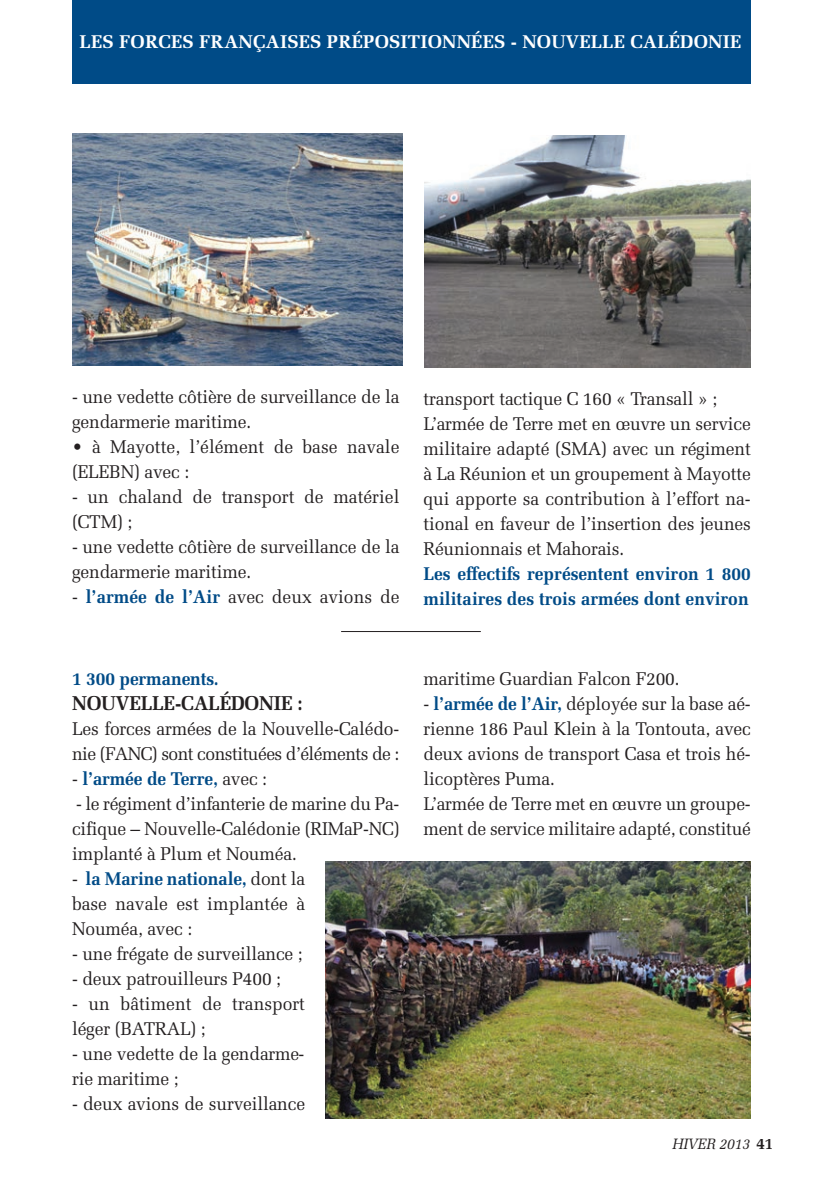
<style>
.page{position:relative;width:823px;height:1191px;background:#fff}
.page>*{position:absolute;margin:0;border:0;box-sizing:border-box;transform-origin:0 0}
.t1{font:700 20px "Melior";letter-spacing:-.01em;color:#231f20;scale:.95 1}
.t2{font:18.4px/25px "Melior";letter-spacing:-.01em;color:#231f20;scale:.95 1}
.t3{font:700 18.4px/25px "Melior";color:#004b87;scale:.95 1}
.t4{font:700 18.4px "Melior";letter-spacing:.01em;color:#fff}
.t5{font:italic 15px "Melior";letter-spacing:-.015em;color:#231f20;scale:.95 1}
.s1{font-weight:700;color:#004b87}
.s2{font-weight:400;color:#231f20}
.s3{font-weight:700;font-style:normal;font-size:16px}
</style>
<div class="page">
<div style="left:72px;top:0;width:678px;height:84px;background:#004b87"></div>
<img style="left:72px;top:133px;width:330px;height:232px">
<img style="left:424px;top:135px;width:326px;height:232px">
<hr style="left:341px;top:631px;width:139px;height:1px;background:#231f20">
<img style="left:325px;top:862px;width:425px;height:257px">
<p class="t4" style="left:80px;top:31px;width:662px">LES FORCES FRANÇAISES PRÉPOSITIONNÉES - NOUVELLE CALÉDONIE</p>
<p class="t2" style="left:72px;top:384px;width:346px">- une vedette côtière de surveillance de la gendarmerie maritime.</p>
<p class="t2" style="left:72px;top:434px;width:346px">• à Mayotte, l’élément de base navale (ELEBN) avec :</p>
<p class="t2" style="left:72px;top:484px;width:346px">- un chaland de transport de matériel (CTM) ;</p>
<p class="t2" style="left:72px;top:534px;width:346px">- une vedette côtière de surveillance de la gendarmerie maritime.</p>
<p class="t2" style="left:72px;top:584px;width:346px">- <span class="s1">l’armée de l’Air</span> avec deux avions de</p>
<p class="t2" style="left:423px;top:386px;width:346px">transport tactique C 160 « Transall » ; L’armée de Terre met en œuvre un service militaire adapté (SMA) avec un régiment à La Réunion et un groupement à Mayotte qui apporte sa contribution à l’effort na&shy;tional en faveur de l’insertion des jeunes Réunionnais et Mahorais.</p>
<p class="t3" style="left:423px;top:561px;width:346px">Les effectifs représentent environ 1 800 militaires des trois armées dont environ</p>
<p class="t3" style="left:72px;top:666px;width:156px">1 300 permanents.</p>
<p class="t1" style="left:72px;top:691px;width:244px">NOUVELLE-CALÉDONIE :</p>
<p class="t2" style="left:72px;top:716px;width:346px">Les forces armées de la Nouvelle-Calédo&shy;nie (FANC) sont constituées d’éléments de :</p>
<p class="t3" style="left:72px;top:766px;width:207px"><span class="s2">-</span> l’armée de Terre, <span class="s2">avec :</span></p>
<p class="t2" style="left:72px;top:791px;width:346px;text-align:justify">- le régiment d’infanterie de marine du Pa&shy;cifique – Nouvelle-Calédonie (RIMaP-NC) implanté à Plum et Nouméa.</p>
<p class="t2" style="left:72px;top:866px;width:247px;text-align:justify">- <span class="s1">la Marine nationale,</span> dont la base navale est implantée à Nouméa, avec :</p>
<p class="t2" style="left:72px;top:941px;width:244px">- une frégate de surveillance ;</p>
<p class="t2" style="left:72px;top:966px;width:221px">- deux patrouilleurs P400 ;</p>
<p class="t2" style="left:72px;top:991px;width:247px">- un bâtiment de transport léger (BATRAL) ;</p>
<p class="t2" style="left:72px;top:1041px;width:246px">- une vedette de la gendarme&shy;rie maritime ;</p>
<p class="t2" style="left:72px;top:1091px;width:247px">- deux avions de surveillance</p>
<p class="t2" style="left:423px;top:666px;width:271px">maritime Guardian Falcon F200.</p>
<p class="t2" style="left:423px;top:691px;width:346px">- <span class="s1">l’armée de l’Air,</span> déployée sur la base aé&shy;rienne 186 Paul Klein à la Tontouta, avec deux avions de transport Casa et trois hé&shy;licoptères Puma.<br>L’armée de Terre met en œuvre un groupe&shy;ment de service militaire adapté, constitué</p>
<p class="t5" style="left:671px;top:1135px;width:108px">HIVER 2013 <span class="s3">41</span></p>
</div>
